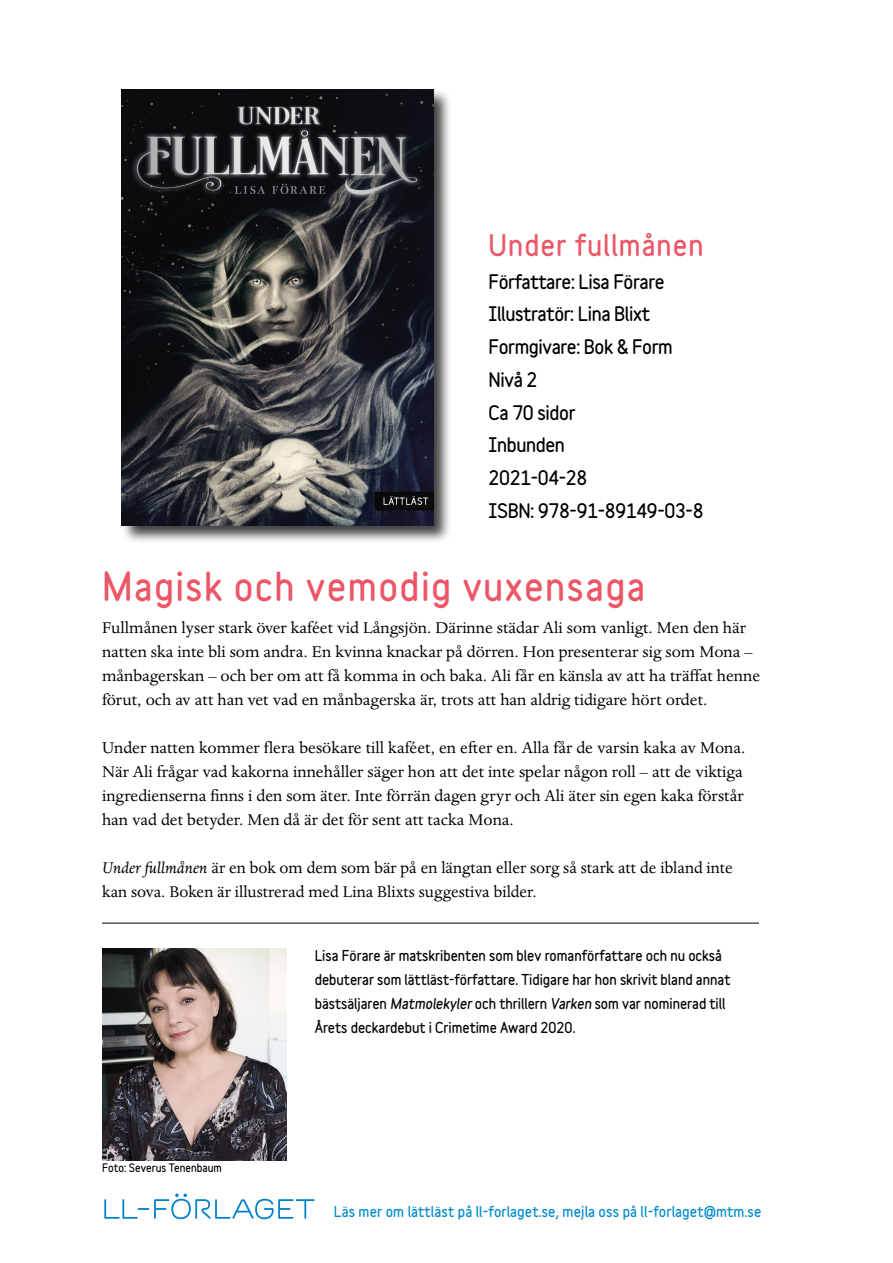
<style>
.page{position:relative;width:893px;height:1263px;background:#fff}
.page>*{position:absolute;margin:0;border:0;box-sizing:border-box;transform-origin:0 0}
.Underrubrik_nivå_2{font:900 36px "Variable";letter-spacing:.04em;color:#eb5767}
.Huvudrubrik_nivå_1{font:900 27px "Variable";letter-spacing:.04em;color:#eb5767}
.Brödtext{font:18px/24px "Dante MT Std";color:#000}
.författartext{font:18px/24px "Dante MT Std";color:#000}
.Huvudrudrik_nivå_1{font:900 18px "Variable";letter-spacing:-.02em;color:#000}
.författartext-2{font:900 13.5px/24px "Variable";color:#000}
.t1{font:900 13.5px "Variable";letter-spacing:.01em;color:#008bcb}
.t2{font:900 10.5px "Variable";color:#000}
.s1{font-style:italic}
</style>
<div class="page">
<div style="left:121px;top:88px;width:331px;height:457px;background:#000;opacity:.75"></div>
<img style="left:122px;top:89px;width:311px;height:436px">
<img style="left:102px;top:948px;width:184px;height:213px">
<hr style="left:102px;top:923px;width:657px;height:1px;background:#000">
<svg style="left:104px;top:1193px;width:211px;height:26px"></svg>
<h1 class="Huvudrubrik_nivå_1" style="left:489px;top:224px;width:217px">Under fullmånen</h1>
<h1 class="Huvudrudrik_nivå_1" style="left:489px;top:267px;width:177px">Författare: Lisa Förare</h1>
<h1 class="Huvudrudrik_nivå_1" style="left:489px;top:300px;width:163px">Illustratör: Lina Blixt</h1>
<h1 class="Huvudrudrik_nivå_1" style="left:489px;top:333px;width:186px">Formgivare: Bok &amp; Form</h1>
<h1 class="Huvudrudrik_nivå_1" style="left:489px;top:366px;width:50px">Nivå 2</h1>
<h1 class="Huvudrudrik_nivå_1" style="left:489px;top:398px;width:88px">Ca 70 sidor</h1>
<h1 class="Huvudrudrik_nivå_1" style="left:489px;top:431px;width:78px">Inbunden</h1>
<h1 class="Huvudrudrik_nivå_1" style="left:489px;top:464px;width:100px">2021-04-28</h1>
<h1 class="Huvudrudrik_nivå_1" style="left:489px;top:497px;width:216px">ISBN: 978-91-89149-03-8</h1>
<h2 class="Underrubrik_nivå_2" style="left:102px;top:558px;width:545px">Magisk och vemodig vuxensaga</h2>
<p class="Brödtext" style="left:102px;top:616px;width:660px">Fullmånen lyser stark över kaféet vid Långsjön. Därinne städar Ali som vanligt. Men den här natten ska inte bli som andra. En kvinna knackar på dörren. Hon presenterar sig som Mona – månbagerskan – och ber om att få komma in och baka. Ali får en känsla av att ha träffat henne förut, och av att han vet vad en månbagerska är, trots att han aldrig tidigare hört ordet.</p>
<p class="Brödtext" style="left:102px;top:736px;width:645px">Under natten kommer flera besökare till kaféet, en efter en. Alla får de varsin kaka av Mona.<br>När Ali frågar vad kakorna innehåller säger hon att det inte spelar någon roll – att de viktiga ingredienserna finns i den som äter. Inte förrän dagen gryr och Ali äter sin egen kaka förstår han vad det betyder. Men då är det för sent att tacka Mona.</p>
<p class="författartext" style="left:102px;top:856px;width:632px"><span class="s1">Under fullmånen</span> är en bok om dem som bär på en längtan eller sorg så stark att de ibland inte kan sova. Boken är illustrerad med Lina Blixts suggestiva bilder.</p>
<p class="t2" style="left:102px;top:1159px;width:121px">Foto: Severus Tenenbaum</p>
<p class="författartext-2" style="left:315px;top:944px;width:417px">Lisa Förare är matskribenten som blev romanförfattare och nu också debuterar som lättläst-författare. Tidigare har hon skrivit bland annat bästsäljaren <span class="s1">Matmolekyler</span> och thrillern <span class="s1">Varken</span> som var nominerad till Årets deckardebut i Crimetime Award 2020.</p>
<p class="t1" style="left:334px;top:1201px;width:429px">Läs mer om lättläst på ll-forlaget.se, mejla oss på ll-forlaget@mtm.se</p>
</div>
